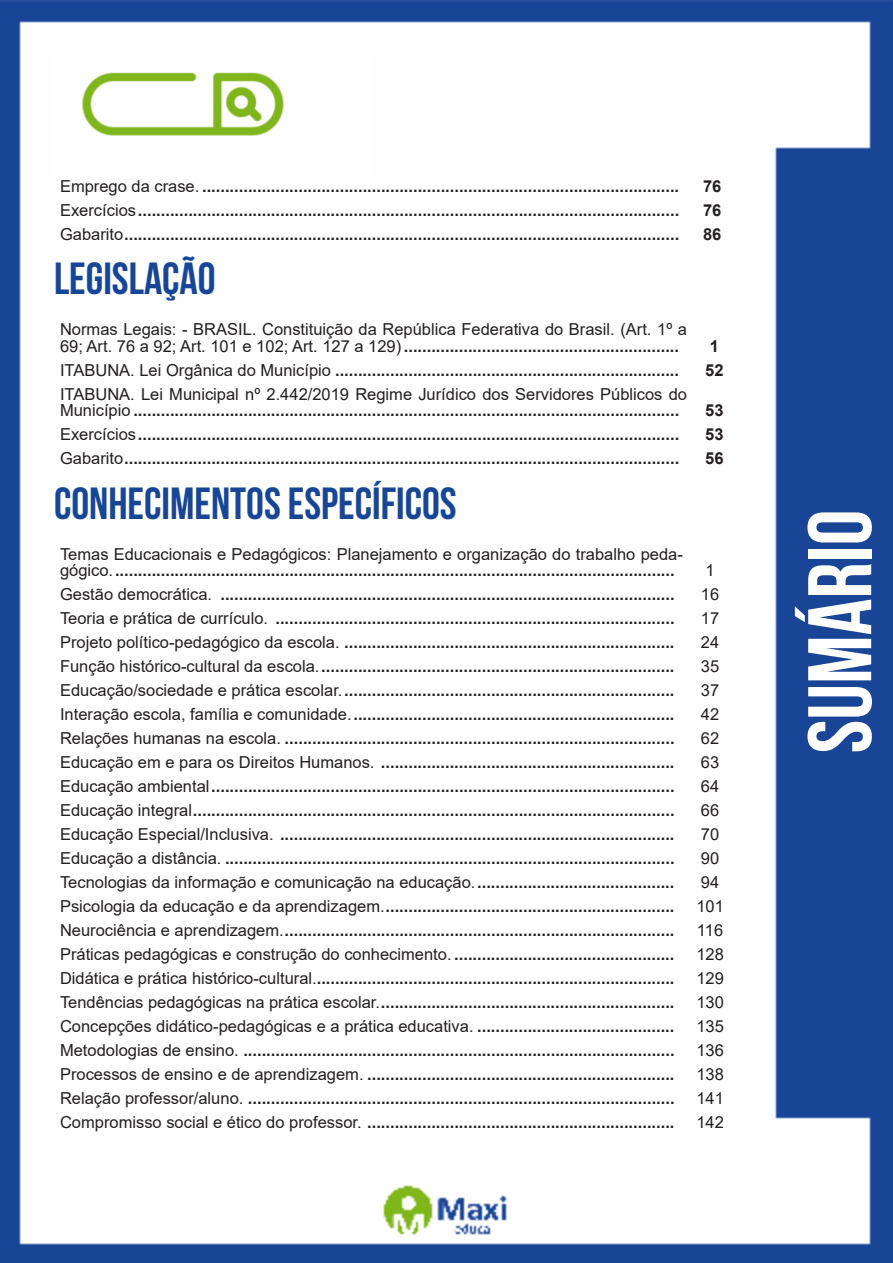
<style>
.page{position:relative;width:893px;height:1263px;background:#fff}
.page>*{position:absolute;margin:0;border:0;box-sizing:border-box;transform-origin:0 0}
.t1{font:700 90px "Bebas Neue";color:#fff}
.t2{font:700 45px "Bebas Neue";color:#184696}
.ALTERNATIVAS{font:700 16.5px/16.5px "Arial";color:#231f20}
.ALTERNATIVAS-2{font:16.5px/16.5px "Arial";color:#231f20}
.INDICE{font:16.5px "Arial";color:#231f20}
.INDICE-2{font:700 16.5px "Arial";color:#231f20}
.s1{font-weight:400}
.s2{font-weight:700}
</style>
<div class="page">
<img style="left:0;top:0;width:893px;height:1263px">
<div style="left:53px;top:55px;width:317px;height:121px;background:#fff"></div>
<img style="left:82px;top:72px;width:201px;height:64px">
<p class="ALTERNATIVAS" style="left:60px;top:178px;width:621px"><span class="s1">Emprego da crase.</span> ........................................................................................................</p>
<p class="INDICE-2" style="left:703px;top:175px;width:20px">76</p>
<p class="ALTERNATIVAS" style="left:60px;top:202px;width:621px"><span class="s1">Exercícios</span>......................................................................................................................</p>
<p class="INDICE-2" style="left:703px;top:199px;width:20px">76</p>
<p class="ALTERNATIVAS" style="left:60px;top:227px;width:621px"><span class="s1">Gabarito</span>.........................................................................................................................</p>
<p class="INDICE-2" style="left:703px;top:223px;width:20px">86</p>
<p class="t2" style="left:54px;top:254px;width:163px">LEGISLAÇÃO</p>
<p class="ALTERNATIVAS-2" style="left:60px;top:321px;width:629px">Normas Legais: - BRASIL. Constituição da República Federativa do Brasil. (Art. 1º a<br>69; Art. 76 a 92; Art. 101 e 102; Art. 127 a 129) <span class="s2">............................................................</span></p>
<p class="INDICE-2" style="left:710px;top:334px;width:11px">1</p>
<p class="ALTERNATIVAS" style="left:60px;top:362px;width:621px"><span class="s1">ITABUNA. Lei Orgânica do Município</span> ...........................................................................</p>
<p class="INDICE-2" style="left:705px;top:358px;width:20px">52</p>
<p class="ALTERNATIVAS" style="left:60px;top:386px;width:629px"><span class="s1">ITABUNA. Lei Municipal nº 2.442/2019 Regime Jurídico dos Servidores Públicos do<br>Município</span> .......................................................................................................................</p>
<p class="INDICE-2" style="left:705px;top:399px;width:20px">53</p>
<p class="ALTERNATIVAS" style="left:60px;top:427px;width:621px"><span class="s1">Exercícios</span>......................................................................................................................</p>
<p class="INDICE-2" style="left:705px;top:423px;width:20px">53</p>
<p class="ALTERNATIVAS" style="left:60px;top:451px;width:621px"><span class="s1">Gabarito</span>.........................................................................................................................</p>
<p class="INDICE-2" style="left:705px;top:447px;width:20px">56</p>
<p class="t2" style="left:54px;top:478px;width:404px">CONHECIMENTOS ESPECÍFICOS</p>
<p class="ALTERNATIVAS" style="left:60px;top:546px;width:624px"><span class="s1">Temas Educacionais e Pedagógicos: Planejamento e organização do trabalho peda&shy;gógico.</span>..........................................................................................................................</p>
<p class="INDICE" style="left:705px;top:559px;width:11px">1</p>
<p class="ALTERNATIVAS" style="left:60px;top:586px;width:616px"><span class="s1">Gestão democrática.</span> ...................................................................................................</p>
<p class="INDICE" style="left:701px;top:583px;width:20px">16</p>
<p class="ALTERNATIVAS" style="left:60px;top:610px;width:616px"><span class="s1">Teoria e prática de currículo.</span> .......................................................................................</p>
<p class="INDICE" style="left:701px;top:607px;width:20px">17</p>
<p class="ALTERNATIVAS" style="left:60px;top:634px;width:616px"><span class="s1">Projeto político-pedagógico da escola.</span> ........................................................................</p>
<p class="INDICE" style="left:701px;top:631px;width:20px">24</p>
<p class="ALTERNATIVAS" style="left:60px;top:658px;width:616px"><span class="s1">Função histórico-cultural da escola.</span>.............................................................................</p>
<p class="INDICE" style="left:701px;top:655px;width:20px">35</p>
<p class="ALTERNATIVAS" style="left:60px;top:682px;width:616px"><span class="s1">Educação/sociedade e prática escolar.</span>........................................................................</p>
<p class="INDICE" style="left:701px;top:679px;width:20px">37</p>
<p class="ALTERNATIVAS" style="left:60px;top:706px;width:616px"><span class="s1">Interação escola, família e comunidade.</span>......................................................................</p>
<p class="INDICE" style="left:701px;top:703px;width:20px">42</p>
<p class="ALTERNATIVAS" style="left:60px;top:730px;width:616px"><span class="s1">Relações humanas na escola.</span> .....................................................................................</p>
<p class="INDICE" style="left:701px;top:727px;width:20px">62</p>
<p class="ALTERNATIVAS" style="left:60px;top:754px;width:616px"><span class="s1">Educação em e para os Direitos Humanos.</span> ................................................................</p>
<p class="INDICE" style="left:701px;top:751px;width:20px">63</p>
<p class="ALTERNATIVAS" style="left:60px;top:778px;width:616px"><span class="s1">Educação ambiental</span>.....................................................................................................</p>
<p class="INDICE" style="left:701px;top:775px;width:20px">64</p>
<p class="ALTERNATIVAS" style="left:60px;top:802px;width:616px"><span class="s1">Educação integral</span>.........................................................................................................</p>
<p class="INDICE" style="left:701px;top:799px;width:20px">66</p>
<p class="ALTERNATIVAS" style="left:60px;top:826px;width:616px"><span class="s1">Educação Especial/Inclusiva.</span> ......................................................................................</p>
<p class="INDICE" style="left:701px;top:823px;width:20px">70</p>
<p class="ALTERNATIVAS" style="left:60px;top:850px;width:616px"><span class="s1">Educação a distância.</span> ..................................................................................................</p>
<p class="INDICE" style="left:701px;top:847px;width:20px">90</p>
<p class="ALTERNATIVAS-2" style="left:60px;top:874px;width:616px">Tecnologias da informação e comunicação na educação.<span class="s2">...........................................</span></p>
<p class="INDICE" style="left:701px;top:871px;width:20px">94</p>
<p class="ALTERNATIVAS" style="left:60px;top:898px;width:616px"><span class="s1">Psicologia da educação e da aprendizagem.</span>...............................................................</p>
<p class="INDICE" style="left:696px;top:895px;width:29px">101</p>
<p class="ALTERNATIVAS" style="left:60px;top:922px;width:616px"><span class="s1">Neurociência e aprendizagem.</span>.....................................................................................</p>
<p class="INDICE" style="left:697px;top:919px;width:28px">116</p>
<p class="ALTERNATIVAS" style="left:60px;top:946px;width:616px"><span class="s1">Práticas pedagógicas e construção do conhecimento.</span> ................................................</p>
<p class="INDICE" style="left:696px;top:943px;width:29px">128</p>
<p class="ALTERNATIVAS" style="left:60px;top:970px;width:616px"><span class="s1">Didática e prática histórico-cultural.</span>..............................................................................</p>
<p class="INDICE" style="left:696px;top:967px;width:29px">129</p>
<p class="ALTERNATIVAS" style="left:60px;top:994px;width:616px"><span class="s1">Tendências pedagógicas na prática escolar.</span>................................................................</p>
<p class="INDICE" style="left:696px;top:991px;width:29px">130</p>
<p class="ALTERNATIVAS-2" style="left:60px;top:1018px;width:616px">Concepções didático-pedagógicas e a prática educativa. <span class="s2">...........................................</span></p>
<p class="INDICE" style="left:696px;top:1015px;width:29px">135</p>
<p class="ALTERNATIVAS" style="left:60px;top:1042px;width:616px"><span class="s1">Metodologias de ensino.</span> ..............................................................................................</p>
<p class="INDICE" style="left:696px;top:1039px;width:29px">136</p>
<p class="ALTERNATIVAS" style="left:60px;top:1066px;width:616px"><span class="s1">Processos de ensino e de aprendizagem.</span> ...................................................................</p>
<p class="INDICE" style="left:696px;top:1063px;width:29px">138</p>
<p class="ALTERNATIVAS" style="left:60px;top:1090px;width:616px"><span class="s1">Relação professor/aluno.</span> .............................................................................................</p>
<p class="INDICE" style="left:696px;top:1087px;width:29px">141</p>
<p class="ALTERNATIVAS" style="left:60px;top:1114px;width:616px"><span class="s1">Compromisso social e ético do professor.</span> ...................................................................</p>
<p class="INDICE" style="left:696px;top:1111px;width:29px">142</p>
<h1 class="t1" style="left:791px;top:753px;width:245px;rotate:-90deg">SUMÁRIO</h1>
</div>
